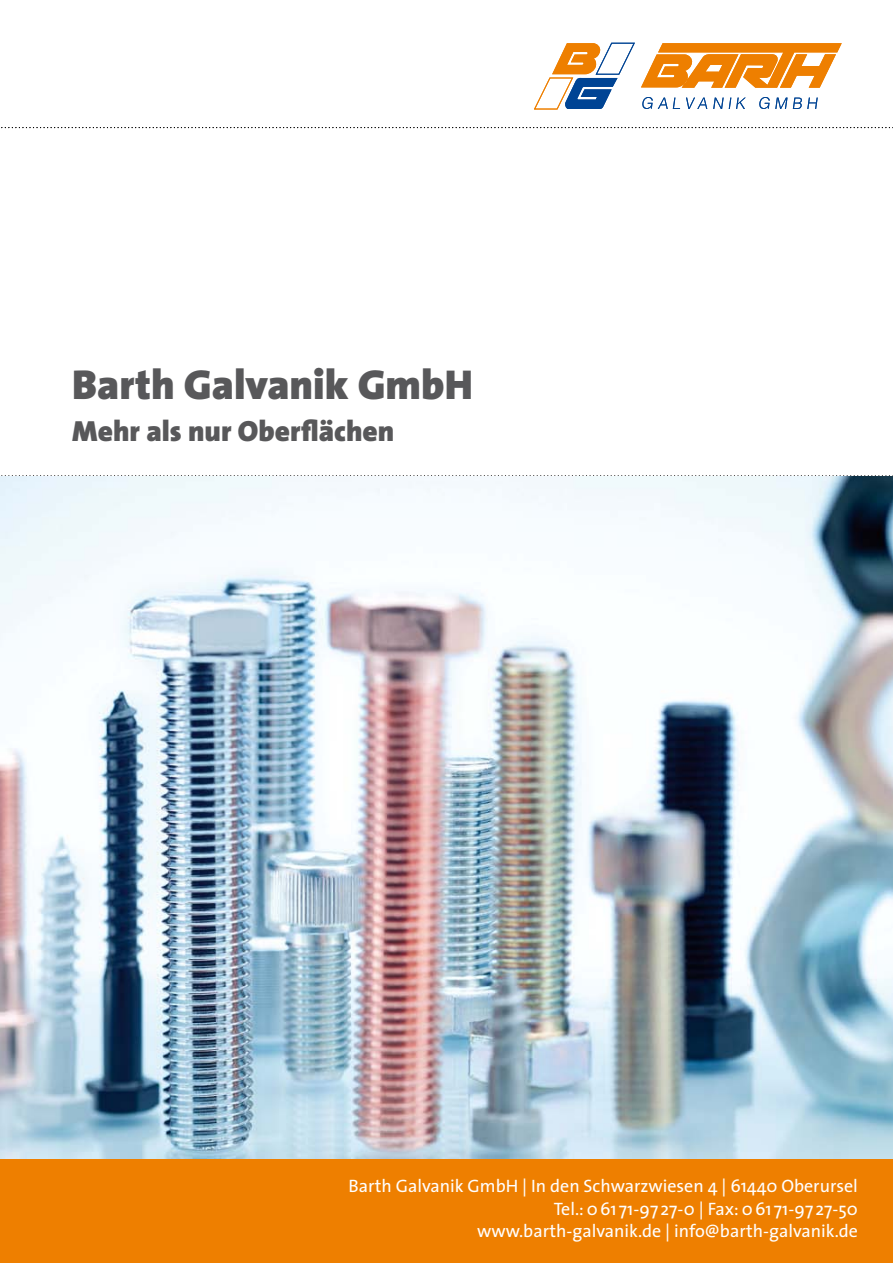
<style>
.page{position:relative;width:893px;height:1263px;background:#fff}
.page>*{position:absolute;margin:0;border:0;box-sizing:border-box;transform-origin:0 0}
.t1{font:900 42px "The Sans";color:#58585a}
.t2{font:900 29.25px "The Sans";color:#58585a}
.t3{font:18px "The Sans";color:#fff}
</style>
<div class="page">
<svg style="left:534px;top:43px;width:101px;height:66px"></svg>
<svg style="left:642px;top:97px;width:38px;height:12px"></svg>
<svg style="left:686px;top:98px;width:21px;height:11px"></svg>
<svg style="left:713px;top:98px;width:33px;height:11px"></svg>
<svg style="left:759px;top:97px;width:28px;height:12px"></svg>
<svg style="left:793px;top:98px;width:25px;height:11px"></svg>
<svg style="left:641px;top:43px;width:201px;height:45px"></svg>
<div style="left:0;top:1157px;width:893px;height:106px;background:#ee7f00"></div>
<svg style="left:1px;top:475px;width:892px;height:1px"></svg>
<svg style="left:1px;top:127px;width:892px;height:1px"></svg>
<img style="left:0;top:476px;width:893px;height:682px">
<p class="t1" style="left:72px;top:349px;width:402px">Barth Galvanik GmbH</p>
<p class="t2" style="left:72px;top:406px;width:324px">Mehr als nur Oberflächen</p>
<p class="t3" style="left:348px;top:1171px;width:511px">Barth Galvanik GmbH | In den Schwarzwiesen 4 | 61440 Oberursel</p>
<p class="t3" style="left:554px;top:1193px;width:306px">Tel.: 0 61 71-97 27-0 | Fax: 0 61 71-97 27-50</p>
<p class="t3" style="left:477px;top:1216px;width:382px">www.barth-galvanik.de | info@barth-galvanik.de</p>
</div>
